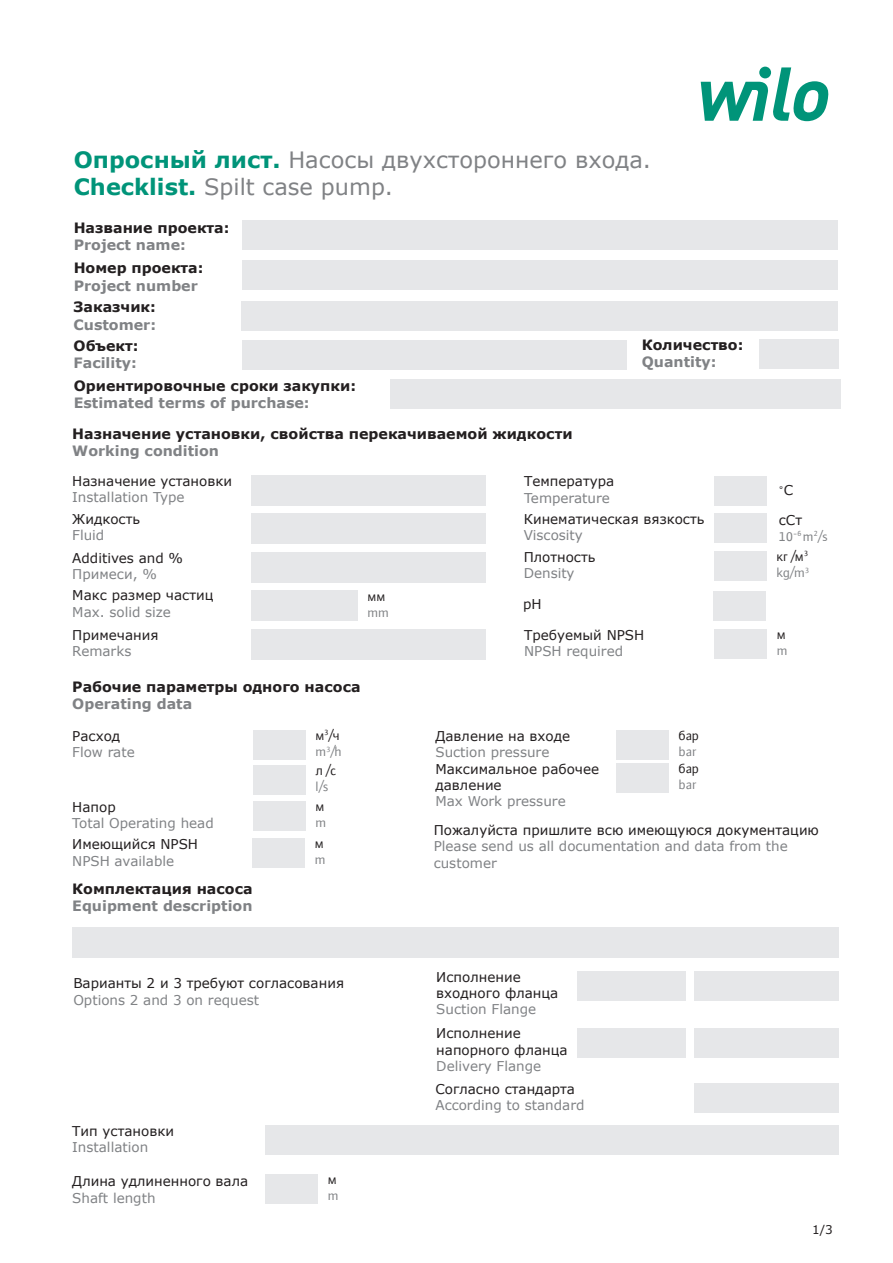
<style>
.page{position:relative;width:893px;height:1263px;background:#fff}
.page>*{position:absolute;margin:0;border:0;box-sizing:border-box;transform-origin:0 0}
.t1{font:22.5px/27px "Verdana";color:#808285}
.t2{font:700 14.25px "Verdana";color:#231f20}
.t3{font:700 14.25px "Verdana";color:#808285}
.t4{font:13.5px/16.2px "Verdana";color:#231f20}
.t5{font:13.5px/16.2px "Verdana";color:#808285}
.t6{font:13.5px "WILO Plus FM";color:#231f20}
.t7{font:13.5px "WILO Plus FM";color:#808285}
.t8{font:13.5px "WILO Plus Global";color:#808285}
.t9{font:13.5px "WILO Plus Global";color:#231f20}
.t10{font:12px "Verdana";color:#231f20}
.s1{font-weight:700;color:#009479}
.s2{font-family:"Verdana"}
</style>
<div class="page">
<svg style="left:701px;top:67px;width:127px;height:54px"></svg>
<div style="left:242px;top:301px;width:596px;height:30px;background:#e6e7e9"></div>
<div style="left:242px;top:340px;width:384px;height:30px;background:#e6e7e9"></div>
<div style="left:759px;top:339px;width:80px;height:30px;background:#e6e7e9"></div>
<div style="left:242px;top:220px;width:596px;height:30px;background:#e6e7e9"></div>
<div style="left:242px;top:260px;width:596px;height:30px;background:#e6e7e9"></div>
<div style="left:251px;top:475px;width:235px;height:31px;background:#e6e7e9"></div>
<div style="left:251px;top:513px;width:235px;height:31px;background:#e6e7e9"></div>
<div style="left:251px;top:552px;width:235px;height:30px;background:#e6e7e9"></div>
<div style="left:251px;top:590px;width:106px;height:30px;background:#e6e7e9"></div>
<div style="left:714px;top:476px;width:53px;height:29px;background:#e6e7e9"></div>
<div style="left:714px;top:513px;width:52px;height:30px;background:#e6e7e9"></div>
<div style="left:714px;top:552px;width:52px;height:29px;background:#e6e7e9"></div>
<div style="left:713px;top:591px;width:52px;height:29px;background:#e6e7e9"></div>
<div style="left:253px;top:730px;width:52px;height:29px;background:#e6e7e9"></div>
<div style="left:253px;top:765px;width:52px;height:29px;background:#e6e7e9"></div>
<div style="left:253px;top:802px;width:52px;height:29px;background:#e6e7e9"></div>
<div style="left:253px;top:839px;width:52px;height:29px;background:#e6e7e9"></div>
<div style="left:616px;top:730px;width:52px;height:29px;background:#e6e7e9"></div>
<div style="left:616px;top:763px;width:52px;height:30px;background:#e6e7e9"></div>
<div style="left:577px;top:972px;width:108px;height:29px;background:#e6e7e9"></div>
<div style="left:695px;top:972px;width:144px;height:29px;background:#e6e7e9"></div>
<div style="left:577px;top:1028px;width:108px;height:29px;background:#e6e7e9"></div>
<div style="left:695px;top:1028px;width:144px;height:29px;background:#e6e7e9"></div>
<div style="left:695px;top:1083px;width:144px;height:29px;background:#e6e7e9"></div>
<div style="left:72px;top:927px;width:767px;height:31px;background:#e6e7e9"></div>
<div style="left:265px;top:1125px;width:574px;height:29px;background:#e6e7e9"></div>
<div style="left:251px;top:629px;width:235px;height:31px;background:#e6e7e9"></div>
<div style="left:714px;top:629px;width:53px;height:29px;background:#e6e7e9"></div>
<div style="left:265px;top:1175px;width:53px;height:29px;background:#e6e7e9"></div>
<div style="left:390px;top:379px;width:451px;height:30px;background:#e6e7e9"></div>
<p class="t1" style="left:74px;top:146px;width:579px"><span class="s1">Опросный лист.</span> Насосы двухстороннего входа.<br><span class="s1">Checklist.</span> Spilt case pump.</p>
<p class="t2" style="left:74px;top:217px;width:157px">Название проекта:</p>
<p class="t3" style="left:74px;top:235px;width:114px">Project name:</p>
<p class="t2" style="left:74px;top:258px;width:131px">Номер проекта:</p>
<p class="t3" style="left:74px;top:275px;width:126px">Project number</p>
<p class="t2" style="left:74px;top:297px;width:84px">Заказчик:</p>
<p class="t3" style="left:74px;top:314px;width:84px">Customer:</p>
<p class="t2" style="left:74px;top:335px;width:67px">Объект:</p>
<p class="t3" style="left:74px;top:353px;width:65px">Facility:</p>
<p class="t2" style="left:74px;top:375px;width:284px">Ориентировочные сроки закупки:</p>
<p class="t3" style="left:74px;top:393px;width:237px">Estimated terms of purchase:</p>
<p class="t2" style="left:642px;top:335px;width:103px">Количество:</p>
<p class="t3" style="left:642px;top:352px;width:76px">Quantity:</p>
<p class="t2" style="left:72px;top:424px;width:502px">Назначение установки, свойства перекачиваемой жидкости</p>
<p class="t3" style="left:72px;top:441px;width:148px">Working condition</p>
<p class="t4" style="left:72px;top:472px;width:161px">Назначение установки</p>
<p class="t5" style="left:72px;top:489px;width:114px">Installation Type</p>
<p class="t4" style="left:72px;top:511px;width:69px">Жидкость</p>
<p class="t5" style="left:72px;top:527px;width:34px">Fluid</p>
<p class="t4" style="left:72px;top:549px;width:112px">Additives and %</p>
<p class="t5" style="left:72px;top:565px;width:86px">Примеси, %</p>
<p class="t4" style="left:72px;top:587px;width:143px">Макс размер частиц</p>
<p class="t5" style="left:72px;top:603px;width:100px">Max. solid size</p>
<p class="t4" style="left:524px;top:473px;width:92px">Температура</p>
<p class="t5" style="left:524px;top:489px;width:87px">Temperature</p>
<p class="t4" style="left:524px;top:511px;width:182px">Кинематическая вязкость</p>
<p class="t5" style="left:524px;top:527px;width:61px">Viscosity</p>
<p class="t4" style="left:524px;top:549px;width:73px">Плотность</p>
<p class="t5" style="left:524px;top:565px;width:52px">Density</p>
<p class="t6" style="left:368px;top:588px;width:19px">мм</p>
<p class="t7" style="left:368px;top:604px;width:23px">mm</p>
<p class="t4" style="left:523px;top:596px;width:20px">pH</p>
<p class="t4" style="left:72px;top:626px;width:88px">Примечания</p>
<p class="t5" style="left:72px;top:643px;width:61px">Remarks</p>
<p class="t4" style="left:524px;top:627px;width:122px">Требуемый NPSH</p>
<p class="t5" style="left:524px;top:643px;width:101px">NPSH required</p>
<p class="t9" style="left:779px;top:483px;width:16px">°<span class="s2">С</span></p>
<p class="t4" style="left:779px;top:511px;width:25px">сСт</p>
<p class="t8" style="left:779px;top:528px;width:51px">10<sup>-6</sup> m<sup>2</sup>/s</p>
<p class="t6" style="left:777px;top:548px;width:33px">кг /м<sup>3</sup></p>
<p class="t7" style="left:777px;top:564px;width:34px">kg/m<sup>3</sup></p>
<p class="t6" style="left:777px;top:626px;width:10px">м</p>
<p class="t7" style="left:777px;top:642px;width:12px">m</p>
<p class="t2" style="left:72px;top:677px;width:290px">Рабочие параметры одного насоса</p>
<p class="t3" style="left:72px;top:694px;width:121px">Operating data</p>
<p class="t4" style="left:72px;top:728px;width:50px">Расход</p>
<p class="t5" style="left:72px;top:744px;width:64px">Flow rate</p>
<p class="t6" style="left:316px;top:727px;width:26px">м<sup>3</sup>/ч</p>
<p class="t7" style="left:316px;top:743px;width:28px">m<sup>3</sup>/h</p>
<p class="t6" style="left:316px;top:762px;width:22px">л /с</p>
<p class="t7" style="left:316px;top:778px;width:14px">l/s</p>
<p class="t4" style="left:72px;top:799px;width:45px">Напор</p>
<p class="t5" style="left:72px;top:815px;width:143px">Total Operating head</p>
<p class="t4" style="left:72px;top:836px;width:127px">Имеющийся NPSH</p>
<p class="t5" style="left:72px;top:852px;width:103px">NPSH available</p>
<p class="t2" style="left:72px;top:878px;width:182px">Комплектация насоса</p>
<p class="t3" style="left:72px;top:895px;width:182px">Equipment description</p>
<p class="t6" style="left:316px;top:798px;width:10px">м</p>
<p class="t7" style="left:316px;top:814px;width:12px">m</p>
<p class="t6" style="left:315px;top:835px;width:10px">м</p>
<p class="t7" style="left:315px;top:851px;width:12px">m</p>
<p class="t4" style="left:73px;top:975px;width:272px">Варианты 2 и 3 требуют согласования</p>
<p class="t5" style="left:73px;top:991px;width:187px">Options 2 and 3 on request</p>
<p class="t4" style="left:72px;top:1123px;width:103px">Тип установки</p>
<p class="t5" style="left:72px;top:1139px;width:77px">Installation</p>
<p class="t4" style="left:72px;top:1173px;width:177px">Длина удлиненного вала</p>
<p class="t5" style="left:72px;top:1189px;width:85px">Shaft length</p>
<p class="t6" style="left:328px;top:1171px;width:10px">м</p>
<p class="t7" style="left:328px;top:1187px;width:12px">m</p>
<p class="t4" style="left:435px;top:728px;width:136px">Давление на входе</p>
<p class="t5" style="left:435px;top:744px;width:115px">Suction pressure</p>
<p class="t6" style="left:679px;top:727px;width:22px">бар</p>
<p class="t7" style="left:679px;top:743px;width:19px">bar</p>
<p class="t4" style="left:435px;top:761px;width:165px">Максимальное рабочее давление</p>
<p class="t5" style="left:435px;top:793px;width:132px">Max Work pressure</p>
<p class="t6" style="left:679px;top:760px;width:22px">бар</p>
<p class="t7" style="left:679px;top:776px;width:19px">bar</p>
<p class="t4" style="left:434px;top:822px;width:387px">Пожалуйста пришлите всю имеющуюся документацию</p>
<p class="t5" style="left:434px;top:838px;width:356px">Please send us all documentation and data from the customer</p>
<p class="t4" style="left:436px;top:969px;width:123px">Исполнение входного фланца</p>
<p class="t5" style="left:436px;top:1001px;width:101px">Suction Flange</p>
<p class="t4" style="left:436px;top:1025px;width:133px">Исполнение напорного фланца</p>
<p class="t5" style="left:436px;top:1057px;width:106px">Delivery Flange</p>
<p class="t4" style="left:435px;top:1081px;width:141px">Согласно стандарта</p>
<p class="t5" style="left:435px;top:1097px;width:151px">According to standard</p>
<p class="t10" style="left:812px;top:1221px;width:22px">1/3</p>
</div>
